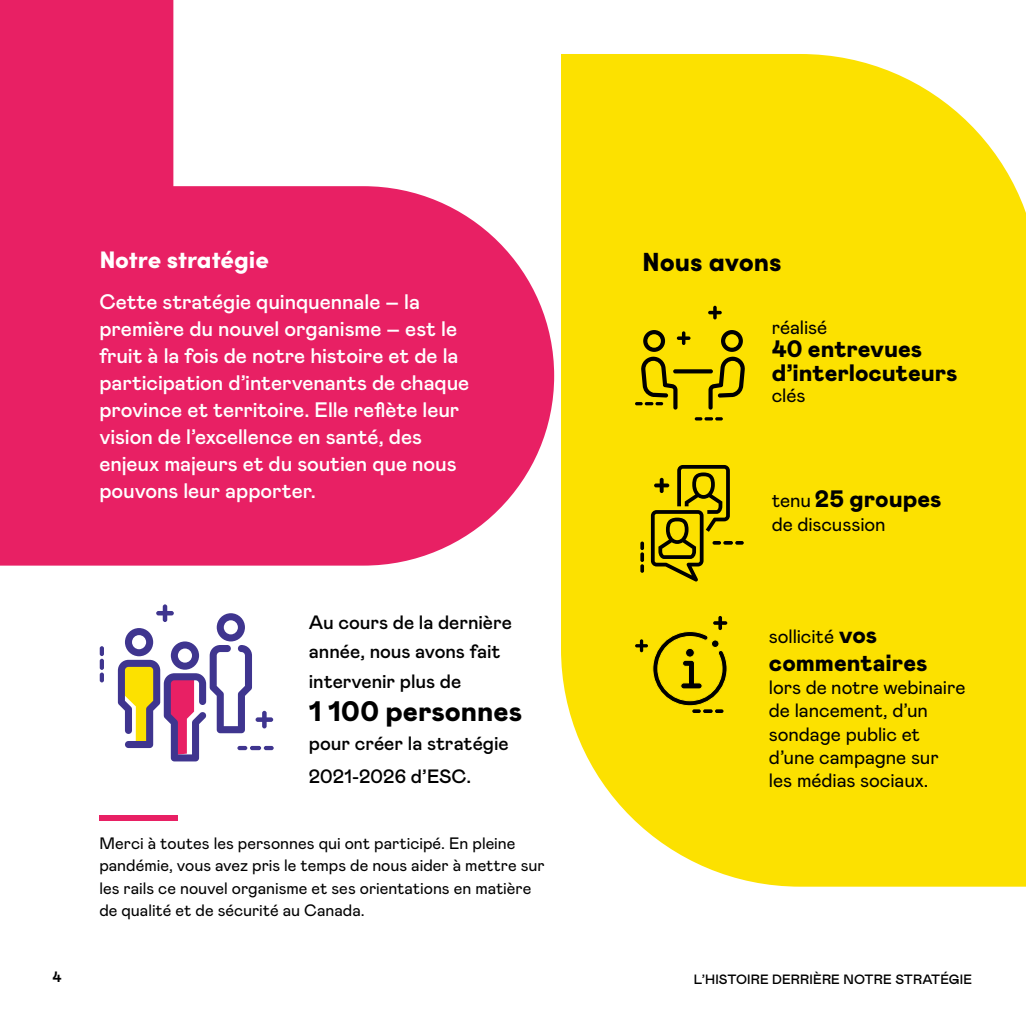
<style>
.page{position:relative;width:1026px;height:1026px;background:#fff}
.page>*{position:absolute;margin:0;border:0;box-sizing:border-box;transform-origin:0 0}
.Body_F{font:900 28.2px "Mabry Pro";color:#000}
.H2_sub_F{font:900 26.25px "Sofia Pro";color:#000}
.H2_F{font:900 24px "Sofia Pro";color:#fff}
.Body_F-2{font:900 23.7px/23.7px "Mabry Pro";color:#000}
.Intro_body_F{font:500 21px/27px "Mabry Pro";letter-spacing:-.005em;color:#fff}
.Body_F-3{font:19.35px/23.1px "Mabry Pro";letter-spacing:-.005em;color:#000}
.Body_F-4{font:500 19.35px/29.7px "Mabry Pro";letter-spacing:-.005em;color:#000}
.Body_F-5{font:16.5px/22.5px "Mabry Pro";color:#000}
.t1{font:700 15px "Mabry Pro";color:#000}
.t2{font:500 13.5px "Mabry Pro";letter-spacing:.01em;color:#000}
.s1{font-weight:400;font-size:19.35px}
.s2{font-weight:900;font-size:23.7px}
</style>
<div class="page">
<div style="left:561px;top:54px;width:465px;height:833px;background:#fce100"></div>
<svg style="left:0;top:0;width:554px;height:566px;fill:#e82064"></svg>
<hr style="left:264px;top:746px;width:10px;height:4px;background:#8882b9;border-radius:2px">
<svg style="left:100px;top:673px;width:4px;height:9px"></svg>
<hr style="left:100px;top:659px;width:4px;height:11px;background:#3f358f;border-radius:2px">
<hr style="left:100px;top:646px;width:4px;height:10px;background:#3f358f;border-radius:2px">
<svg style="left:118px;top:604px;width:155px;height:157px"></svg>
<div style="left:99px;top:815px;width:79px;height:6px;background:#e82064"></div>
<svg style="left:695px;top:417px;width:28px;height:4px"></svg>
<svg style="left:708px;top:306px;width:14px;height:13px"></svg>
<svg style="left:635px;top:330px;width:56px;height:80px;background:#c8b200"></svg>
<svg style="left:709px;top:330px;width:36px;height:80px;background:#baa600"></svg>
<svg style="left:673px;top:369px;width:40px;height:4px"></svg>
<svg style="left:640px;top:564px;width:4px;height:9px"></svg>
<svg style="left:640px;top:552px;width:4px;height:10px"></svg>
<svg style="left:640px;top:542px;width:4px;height:8px"></svg>
<svg style="left:651px;top:465px;width:93px;height:117px;background:#c0ab00"></svg>
<svg style="left:635px;top:616px;width:93px;height:97px;background:#d6bf00"></svg>
<h2 class="H2_F" style="left:99px;top:241px;width:171px">Notre stratégie</h2>
<h2 class="H2_sub_F" style="left:642px;top:242px;width:141px">Nous avons</h2>
<p class="Intro_body_F" style="left:99px;top:287px;width:372px">Cette stratégie quinquennale – la première du nouvel organisme – est le fruit à la fois de notre histoire et de la participation d’intervenants de chaque province et territoire. Elle reflète leur vision de l’excellence en santé, des enjeux majeurs et du soutien que nous pouvons leur apporter.</p>
<p class="Body_F-3" style="left:772px;top:314px;width:57px">réalisé</p>
<p class="Body_F-2" style="left:772px;top:337px;width:187px">40 entrevues d’interlocuteurs</p>
<p class="Body_F-3" style="left:772px;top:383px;width:35px">clés</p>
<p class="Body_F-2" style="left:772px;top:486px;width:171px"><span class="s1">tenu</span> 25 groupes</p>
<p class="Body_F-3" style="left:772px;top:511px;width:116px">de discussion</p>
<p class="Body_F-4" style="left:309px;top:606px;width:205px">Au cours de la dernière année, nous avons fait intervenir plus de</p>
<p class="Body_F" style="left:309px;top:691px;width:215px">1 100 personnes</p>
<p class="Body_F-4" style="left:309px;top:726px;width:201px;line-height:32.7px">pour créer la stratégie<br>2021-2026 d’ESC.</p>
<p class="Body_F-5" style="left:99px;top:831px;width:447px">Merci à toutes les personnes qui ont participé. En pleine pandémie, vous avez pris le temps de nous aider à mettre sur les rails ce nouvel organisme et ses orientations en matière de qualité et de sécurité au Canada.</p>
<p class="Body_F-3" style="left:769px;top:624px;width:110px">sollicité <span class="s2">vos</span></p>
<p class="Body_F-2" style="left:769px;top:650px;width:160px">commentaires</p>
<p class="Body_F-3" style="left:769px;top:675px;width:198px">lors de notre webinaire de lancement, d’un sondage public et d’une campagne sur les médias sociaux.</p>
<p class="t1" style="left:52px;top:966px;width:11px">4</p>
<p class="t2" style="left:694px;top:969px;width:280px">L’HISTOIRE DERRIÈRE NOTRE STRATÉGIE</p>
</div>
